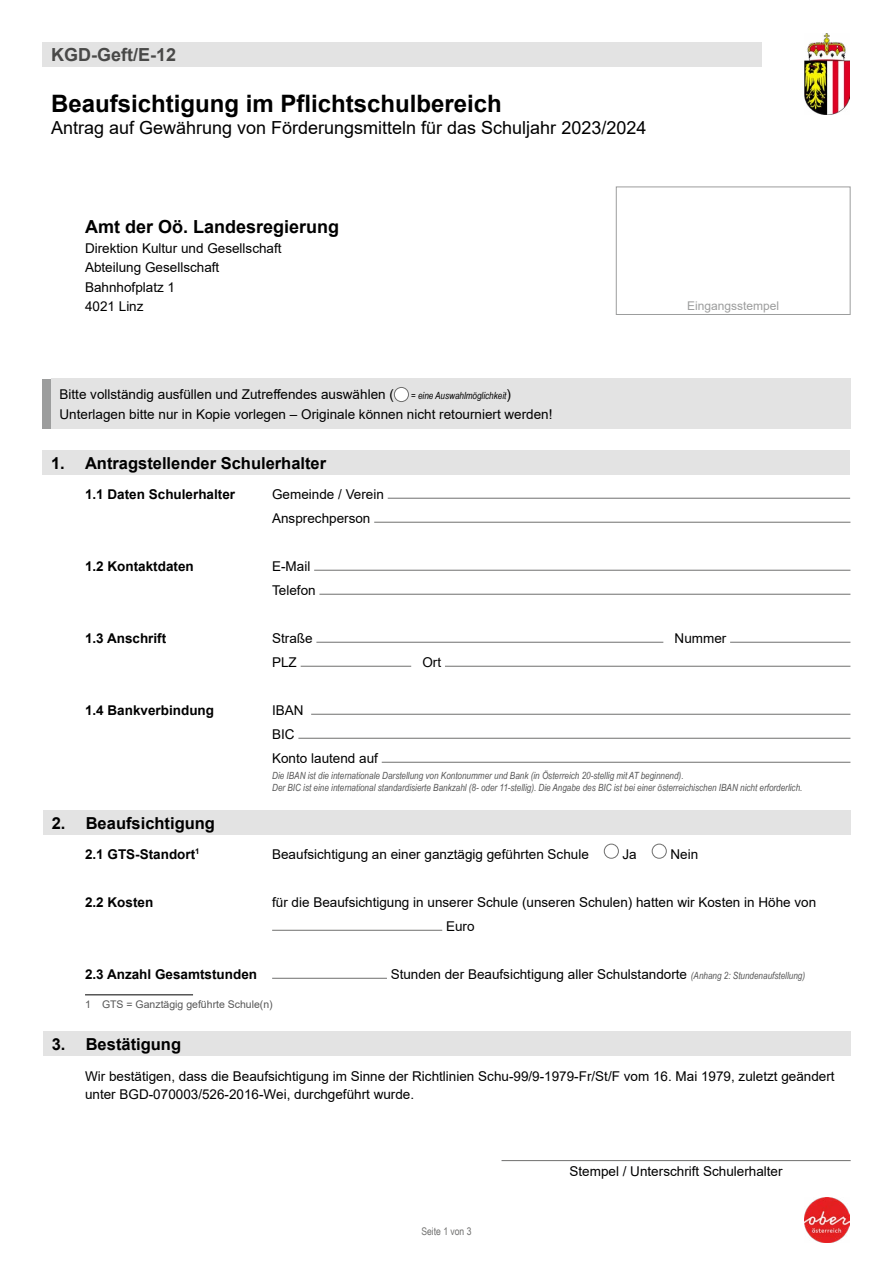
<style>
.page{position:relative;width:893px;height:1263px;background:#fff}
.page>*{position:absolute;margin:0;border:0;box-sizing:border-box;transform-origin:0 0}
.Formularkopf_H1_Formulartitel{font:700 24px "Arial";color:#000}
.Formularkopf_H1_Formulartitel-2{font:18px "Arial";color:#000}
.Formularkopf_P_Adresse{font:700 18px "Arial";color:#000}
.Formularkopf_P_Formularnummer{font:700 18px "Arial";color:#494948}
.Formularabschnitt_H2{font:700 16.5px "Arial";color:#000}
.Formularabschnitt_P_Text{font:13.5px/24px "Arial";color:#000}
.Formular_Abschluss_P_Text_-_OHNE_Grundli{font:13.5px/18px "Arial";color:#000}
.Formularkopf_P_Allgemeine_Infos{font:13.5px "Arial";color:#000}
.Formularabschnitt_P_Text-2{font:700 13.5px "Arial";color:#000}
.Formularkopf_P_Adresse-2{font:13.5px/19.5px "Arial";color:#000}
.Formularabschnitt_P_Datum_Unterschrift{font:13.5px "Arial";color:#000}
.t1{font:12px "Arial";color:#9c9d9d}
.AUT_Fußnote{font:10.5px "Arial";color:#565656}
.t2{font:10.5px "Arial Narrow";color:#6f6f6e}
.Formularabschnitt_P_Text-3{font:italic 9.9px/11.9px "Arial Narrow";color:#565656}
.Formularkopf_P_Allgemeine_Infos-2{font:italic 9.9px "Arial Narrow";color:#000}
.s1{font-style:inherit}
.s2{font-family:"Arial";font-style:normal;font-size:13.5px}
.s3{font-family:"Arial Narrow";font-style:italic;font-size:9.9px;color:#565656}
</style>
<div class="page">
<div style="left:616px;top:187px;width:234px;height:128px;border:1px solid #9c9d9d"></div>
<div style="left:43px;top:43px;width:719px;height:24px;background:#e3e3e3"></div>
<div style="left:43px;top:451px;width:807px;height:24px;background:#e3e3e3"></div>
<hr style="left:388px;top:498px;width:462px;height:1px;background:#6f6f6e">
<hr style="left:374px;top:522px;width:476px;height:1px;background:#6f6f6e">
<hr style="left:314px;top:570px;width:536px;height:1px;background:#6f6f6e">
<hr style="left:319px;top:594px;width:531px;height:1px;background:#6f6f6e">
<hr style="left:316px;top:642px;width:347px;height:1px;background:#6f6f6e">
<hr style="left:730px;top:642px;width:120px;height:1px;background:#6f6f6e">
<hr style="left:301px;top:666px;width:110px;height:1px;background:#6f6f6e">
<hr style="left:445px;top:666px;width:405px;height:1px;background:#6f6f6e">
<hr style="left:311px;top:714px;width:539px;height:1px;background:#6f6f6e">
<hr style="left:298px;top:738px;width:552px;height:1px;background:#6f6f6e">
<hr style="left:382px;top:762px;width:468px;height:1px;background:#6f6f6e">
<div style="left:51px;top:379px;width:799px;height:31px;background:#e3e3e3"></div>
<div style="left:51px;top:397px;width:799px;height:31px;background:#e3e3e3"></div>
<div style="left:394px;top:387px;width:14px;height:15px;background:#fff;border-radius:50%"></div>
<div style="left:394px;top:387px;width:15px;height:15px;border:1px solid #6f6f6e;border-radius:50%"></div>
<div style="left:604px;top:844px;width:15px;height:15px;border:1px solid #6f6f6e;border-radius:50%"></div>
<div style="left:652px;top:844px;width:15px;height:15px;border:1px solid #6f6f6e;border-radius:50%"></div>
<hr style="left:272px;top:930px;width:170px;height:1px;background:#6f6f6e">
<hr style="left:272px;top:978px;width:115px;height:1px;background:#6f6f6e">
<hr style="left:85px;top:994px;width:108px;height:1px;background:#565656">
<div style="left:43px;top:811px;width:808px;height:24px;background:#e3e3e3"></div>
<hr style="left:501px;top:1160px;width:350px;height:1px;background:#6f6f6e">
<div style="left:43px;top:1032px;width:808px;height:24px;background:#e3e3e3"></div>
<img style="left:805px;top:34px;width:45px;height:81px">
<img style="left:805px;top:1198px;width:45px;height:45px">
<p class="Formularkopf_P_Formularnummer" style="left:51px;top:42px;width:127px">KGD-Geft/E-12</p>
<h1 class="Formularkopf_H1_Formulartitel" style="left:51px;top:87px;width:452px">Beaufsichtigung im Pflichtschulbereich</h1>
<h1 class="Formularkopf_H1_Formulartitel-2" style="left:51px;top:115px;width:597px">Antrag auf Gewährung von Förderungsmitteln für das Schuljahr <span class="s1">2023/2024</span></h1>
<p class="Formularkopf_P_Adresse" style="left:85px;top:214px;width:256px">Amt der Oö. Landesregierung</p>
<p class="Formularkopf_P_Adresse-2" style="left:85px;top:238px;width:198px">Direktion Kultur und Gesellschaft<br>Abteilung Gesellschaft<br>Bahnhofplatz 1<br>4021 Linz</p>
<p class="Formularkopf_P_Allgemeine_Infos" style="left:60px;top:385px;width:336px">Bitte vollständig ausfüllen und Zutreffendes auswählen (</p>
<p class="Formularkopf_P_Allgemeine_Infos-2" style="left:411px;top:388px;width:101px">= eine Auswahlmöglichkeit<span class="s2">)</span></p>
<p class="Formularkopf_P_Allgemeine_Infos" style="left:60px;top:405px;width:494px">Unterlagen bitte nur in Kopie vorlegen – Originale können nicht retourniert werden!</p>
<p class="t1" style="left:687px;top:297px;width:94px">Eingangsstempel</p>
<h2 class="Formularabschnitt_H2" style="left:51px;top:451px;width:277px">1. Antragstellender Schulerhalter</h2>
<p class="Formularabschnitt_P_Text-2" style="left:85px;top:484px;width:152px">1.1 Daten Schulerhalter</p>
<p class="Formularabschnitt_P_Text" style="left:272px;top:482px;width:113px">Gemeinde / Verein<br>Ansprechperson</p>
<p class="Formularabschnitt_P_Text-2" style="left:85px;top:556px;width:110px">1.2 Kontaktdaten</p>
<p class="Formularabschnitt_P_Text" style="left:272px;top:554px;width:45px">E-Mail<br>Telefon</p>
<p class="Formularabschnitt_P_Text-2" style="left:85px;top:628px;width:83px">1.3 Anschrift</p>
<p class="Formularabschnitt_P_Text" style="left:272px;top:626px;width:42px">Straße</p>
<p class="Formularabschnitt_P_Text" style="left:675px;top:626px;width:53px">Nummer</p>
<p class="Formularabschnitt_P_Text" style="left:272px;top:650px;width:26px">PLZ</p>
<p class="Formularabschnitt_P_Text" style="left:422px;top:650px;width:20px">Ort</p>
<p class="Formularabschnitt_P_Text-2" style="left:85px;top:700px;width:131px">1.4 Bankverbindung</p>
<p class="Formularabschnitt_P_Text" style="left:272px;top:698px;width:107px">IBAN<br>BIC<br>Konto lautend auf</p>
<p class="Formularabschnitt_P_Text-3" style="left:272px;top:769px;width:532px">Die IBAN ist die internationale Darstellung von Kontonummer und Bank (in Österreich 20-stellig mit AT beginnend).<br>Der BIC ist eine international standardisierte Bankzahl (8- oder 11-stellig). Die Angabe des BIC ist bei einer österreichischen IBAN nicht erforderlich.</p>
<h2 class="Formularabschnitt_H2" style="left:52px;top:811px;width:165px">2. Beaufsichtigung</h2>
<p class="Formularabschnitt_P_Text-2" style="left:85px;top:844px;width:116px">2.1 GTS-Standort<sup>1</sup></p>
<p class="Formularabschnitt_P_Text" style="left:272px;top:842px;width:318px">Beaufsichtigung an einer ganztägig geführten Schule</p>
<p class="Formularabschnitt_P_Text" style="left:622px;top:842px;width:16px">Ja</p>
<p class="Formularabschnitt_P_Text" style="left:670px;top:842px;width:29px">Nein</p>
<p class="Formularabschnitt_P_Text-2" style="left:85px;top:892px;width:70px">2.2 Kosten</p>
<p class="Formularabschnitt_P_Text" style="left:446px;top:890px;width:372px;text-indent:-174px">für die Beaufsichtigung in unserer Schule (unseren Schulen) hatten wir Kosten in Höhe von<br>Euro</p>
<p class="Formularabschnitt_P_Text-2" style="left:85px;top:964px;width:174px">2.3 Anzahl Gesamtstunden</p>
<p class="Formularabschnitt_P_Text" style="left:391px;top:962px;width:416px">Stunden der Beaufsichtigung aller Schulstandorte <span class="s3">(Anhang 2: Stundenaufstellung)</span></p>
<p class="AUT_Fußnote" style="left:85px;top:997px;width:189px">1 GTS = Ganztägig geführte Schule(n)</p>
<h2 class="Formularabschnitt_H2" style="left:52px;top:1032px;width:131px">3. Bestätigung</h2>
<p class="Formular_Abschluss_P_Text_-_OHNE_Grundli" style="left:85px;top:1067px;width:751px">Wir bestätigen, dass die Beaufsichtigung im Sinne der Richtlinien Schu-99/9-1979-Fr/St/F vom 16. Mai 1979, zuletzt geändert unter BGD-070003/526-2016-Wei, durchgeführt wurde.</p>
<p class="t2" style="left:421px;top:1223px;width:52px">Seite 1 von 3</p>
<p class="Formularabschnitt_P_Datum_Unterschrift" style="left:569px;top:1162px;width:215px">Stempel / Unterschrift Schulerhalter</p>
</div>
